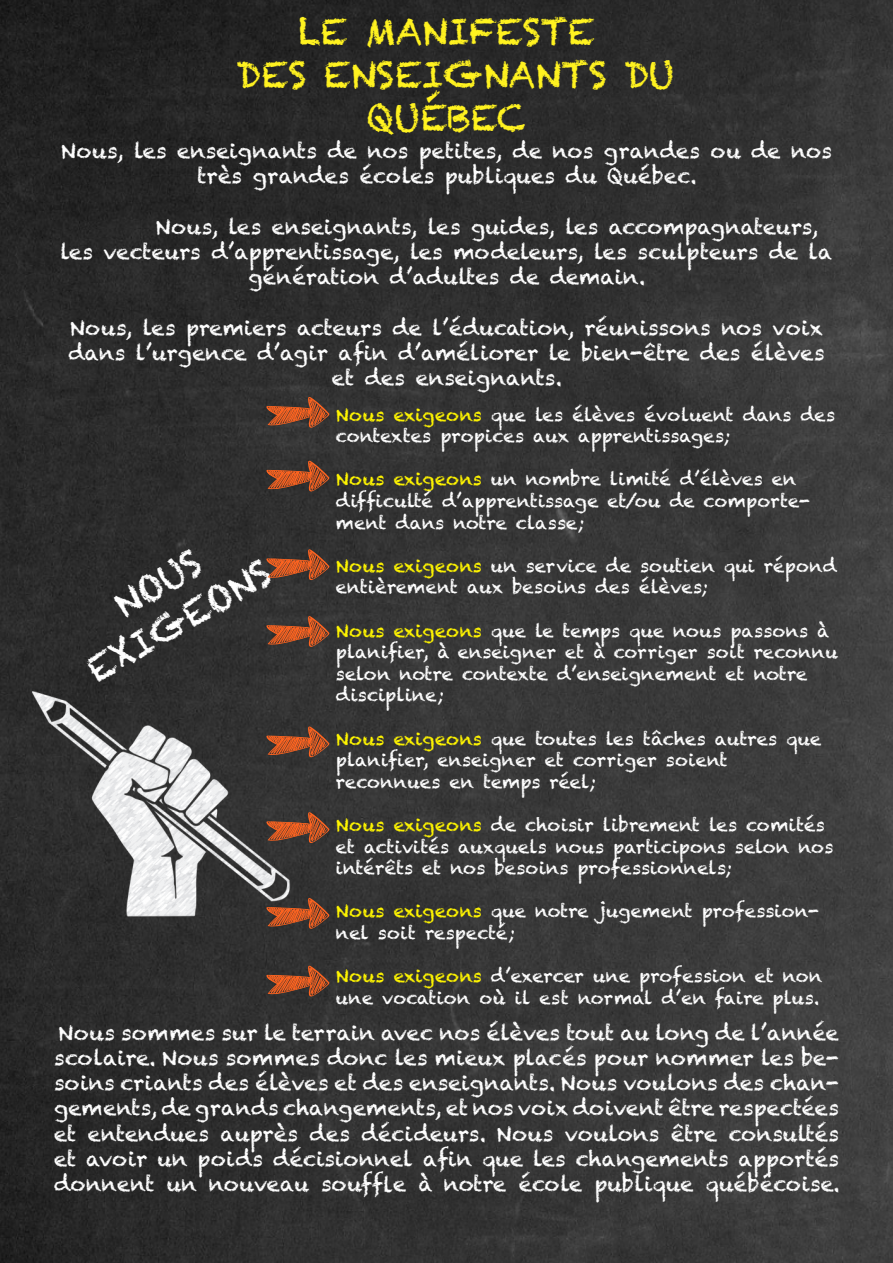
<style>
.page{position:relative;width:893px;height:1263px;background:#fff}
.page>*{position:absolute;margin:0;border:0;box-sizing:border-box;transform-origin:0 0}
.t1{font:36px "Chalkduster";color:#fff220}
.t2{font:36px "Chalkduster";color:#fff}
.t3{font:21px/25.2px "Chalkduster";color:#fff;text-align:center}
.t4{font:18px/21.6px "Chalkduster";color:#fff}
.s1{color:#fff500}
</style>
<div class="page">
<img style="left:0;top:0;width:893px;height:1263px">
<svg style="left:266px;top:394px;width:64px;height:35px"></svg>
<svg style="left:266px;top:458px;width:64px;height:35px"></svg>
<svg style="left:266px;top:546px;width:64px;height:35px"></svg>
<svg style="left:266px;top:613px;width:64px;height:35px"></svg>
<svg style="left:317px;top:724px;width:13px;height:34px"></svg>
<svg style="left:317px;top:809px;width:13px;height:35px"></svg>
<svg style="left:317px;top:895px;width:13px;height:35px"></svg>
<svg style="left:266px;top:963px;width:64px;height:35px"></svg>
<img style="left:4px;top:666px;width:313px;height:275px">
<p class="t1" style="left:298px;top:10px;width:298px">LE MANIFESTE</p>
<p class="t1" style="left:237px;top:54px;width:439px">DES ENSEIGNANTS DU</p>
<p class="t1" style="left:367px;top:97px;width:161px">QUÉBEC</p>
<p class="t3" style="left:61px;top:138px;width:772px">Nous, les enseignants de nos petites, de nos grandes ou de nos très grandes écoles publiques du Québec.</p>
<p class="t3" style="left:156px;top:214px;width:664px">Nous, les enseignants, les guides, les accompagnateurs,</p>
<p class="t3" style="left:60px;top:239px;width:774px">les vecteurs d’apprentissage, les modeleurs, les sculpteurs de la</p>
<p class="t3" style="left:248px;top:264px;width:399px">génération d’adultes de demain.</p>
<p class="t3" style="left:68px;top:315px;width:758px">Nous, les premiers acteurs de l’éducation, réunissons nos voix dans l’urgence d’agir afin d’améliorer le bien-être des élèves et des enseignants.</p>
<p class="t4" style="left:336px;top:404px;width:501px"><span class="s1">Nous exigeons</span> que les élèves évoluent dans des contextes propices aux apprentissages;</p>
<p class="t4" style="left:336px;top:468px;width:476px"><span class="s1">Nous exigeons</span> un nombre limité d’élèves en difficulté d’apprentissage et/ou de comporte&shy;ment dans notre classe;</p>
<p class="t4" style="left:336px;top:555px;width:502px"><span class="s1">Nous exigeons</span> un service de soutien qui répond entièrement aux besoins des élèves;</p>
<p class="t4" style="left:336px;top:620px;width:503px"><span class="s1">Nous exigeons</span> que le temps que nous passons à planifier, à enseigner et à corriger soit reconnu selon notre contexte d’enseignement et notre discipline;</p>
<p class="t4" style="left:336px;top:728px;width:487px"><span class="s1">Nous exigeons</span> que toutes les tâches autres que planifier, enseigner et corriger soient</p>
<p class="t2" style="left:106px;top:589px;width:96px;rotate:-30deg">NOUS</p>
<p class="t2" style="left:80px;top:654px;width:207px;rotate:-30deg">EXIGEONS</p>
<p class="t4" style="left:336px;top:771px;width:262px">reconnues en temps réel;</p>
<p class="t4" style="left:336px;top:814px;width:499px"><span class="s1">Nous exigeons</span> de choisir librement les comités et activités auxquels nous participons selon nos intérêts et nos besoins professionnels;</p>
<p class="t4" style="left:336px;top:900px;width:485px"><span class="s1">Nous exigeons</span> que notre jugement profession&shy;nel soit respecté;</p>
<p class="t4" style="left:336px;top:965px;width:488px"><span class="s1">Nous exigeons</span> d’exercer une profession et non une vocation où il est normal d’en faire plus.</p>
<p class="t3" style="left:54px;top:1020px;width:788px;text-align:justify">Nous sommes sur le terrain avec nos élèves tout au long de l’année scolaire. Nous sommes donc les mieux placés pour nommer les be&shy;soins criants des élèves et des enseignants. Nous voulons des chan&shy;gements, de grands changements, et nos voix doivent être respectées et entendues auprès des décideurs. Nous voulons être consultés et avoir un poids décisionnel afin que les changements apportés donnent un nouveau souffle à notre école publique québécoise.</p>
</div>
